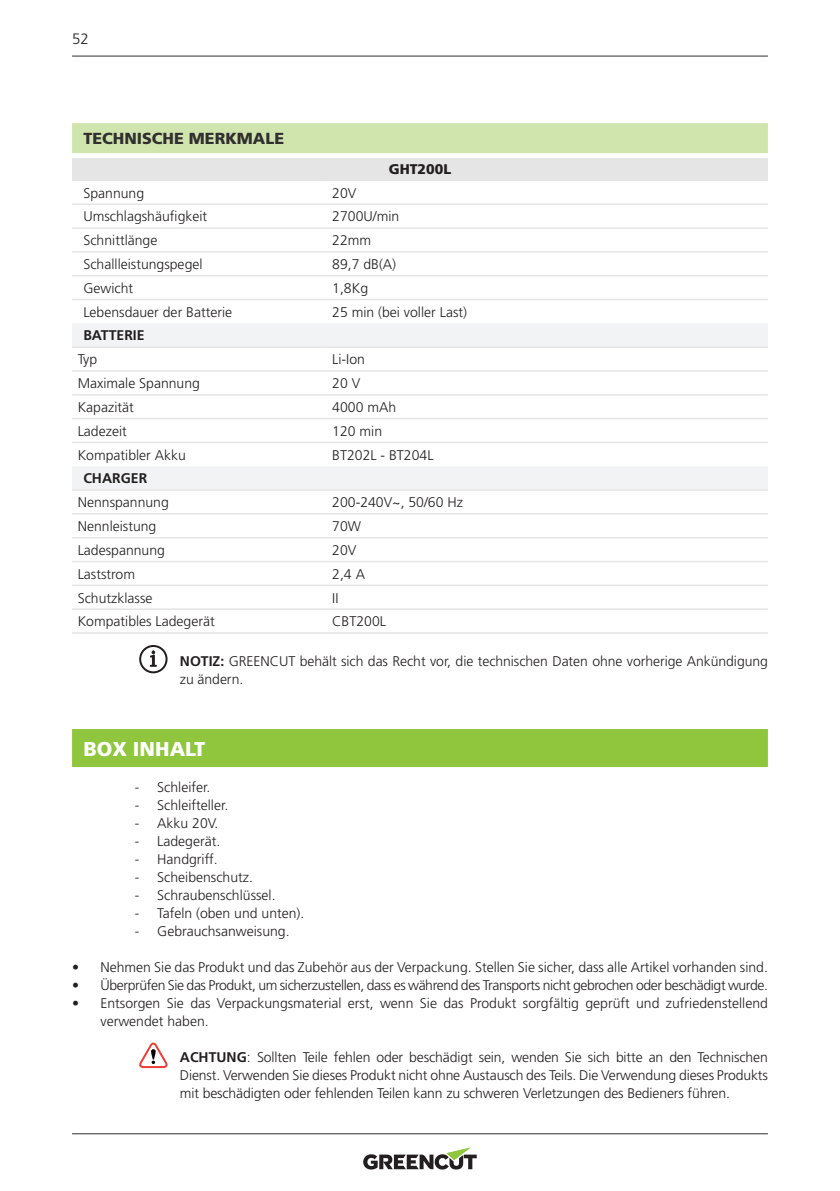
<style>
.page{position:relative;width:840px;height:1191px;background:#fff}
.page>*{position:absolute;margin:0;border:0;box-sizing:border-box;transform-origin:0 0}
.TITOL_1ER_DE{font:900 20px "Frutiger LT Std";color:#fff}
.TITOL_2ON_ES{font:900 16px "Frutiger LT Std";color:#312f30}
.t1{font:300 15px "Frutiger LT Std";color:#231f20}
.Interior_DINS{font:300 14px/18px "Frutiger LT Std";color:#231f20}
.Interior{font:300 14px "Frutiger LT Std";color:#231f20}
.Interior_DINS-2{font:300 14px "Frutiger LT Std";letter-spacing:-.025em;color:#231f20}
.Interior_DINS_TÍTUL{font:300 14px/18px "Frutiger LT Std";letter-spacing:-.005em;color:#231f20}
.TEXTO{font:300 14px "Frutiger LT Std";color:#231f20}
.interior_negreta2{font:700 14px "Frutiger LT Std";color:#231f20}
.TEXTO-2{font:900 14px "Frutiger LT Std";color:#231f20}
.s1{font-weight:700}
.s2{font-family:"Helvetica Neue"}
</style>
<div class="page">
<hr style="left:72px;top:1133px;width:695px;height:1px;background:#312f30">
<hr style="left:72px;top:56px;width:695px;height:1px;background:#312f30">
<svg style="left:363px;top:1147px;width:113px;height:22px"></svg>
<div style="left:72px;top:123px;width:695px;height:30px;background:#d0e5ae"></div>
<div style="left:72px;top:729px;width:695px;height:38px;background:#8fc63e"></div>
<div style="left:72px;top:158px;width:695px;height:22px;background:#e5e5e5"></div>
<svg style="left:72px;top:324px;width:695px;height:165px"></svg>
<hr style="left:72px;top:346px;width:249px;height:2px;background:#e5e5e5">
<hr style="left:321px;top:346px;width:446px;height:2px;background:#e5e5e5">
<hr style="left:72px;top:370px;width:249px;height:2px;background:#e5e5e5">
<hr style="left:321px;top:370px;width:446px;height:2px;background:#e5e5e5">
<hr style="left:72px;top:394px;width:249px;height:1px;background:#e5e5e5">
<hr style="left:321px;top:394px;width:446px;height:1px;background:#e5e5e5">
<hr style="left:72px;top:418px;width:249px;height:1px;background:#e5e5e5">
<hr style="left:321px;top:418px;width:446px;height:1px;background:#e5e5e5">
<hr style="left:72px;top:442px;width:249px;height:1px;background:#e5e5e5">
<hr style="left:321px;top:442px;width:446px;height:1px;background:#e5e5e5">
<hr style="left:72px;top:489px;width:249px;height:2px;background:#e5e5e5">
<hr style="left:321px;top:489px;width:446px;height:2px;background:#e5e5e5">
<hr style="left:321px;top:227px;width:446px;height:2px;background:#e5e5e5">
<hr style="left:72px;top:513px;width:249px;height:1px;background:#e5e5e5">
<hr style="left:321px;top:513px;width:446px;height:1px;background:#e5e5e5">
<hr style="left:72px;top:537px;width:249px;height:1px;background:#e5e5e5">
<hr style="left:321px;top:537px;width:446px;height:1px;background:#e5e5e5">
<hr style="left:72px;top:561px;width:249px;height:1px;background:#e5e5e5">
<hr style="left:321px;top:561px;width:446px;height:1px;background:#e5e5e5">
<hr style="left:72px;top:584px;width:249px;height:2px;background:#e5e5e5">
<hr style="left:72px;top:608px;width:249px;height:2px;background:#e5e5e5">
<hr style="left:321px;top:584px;width:446px;height:2px;background:#e5e5e5">
<hr style="left:321px;top:608px;width:446px;height:2px;background:#e5e5e5">
<hr style="left:72px;top:275px;width:249px;height:1px;background:#e5e5e5">
<hr style="left:321px;top:275px;width:446px;height:1px;background:#e5e5e5">
<hr style="left:72px;top:180px;width:249px;height:1px;background:#e5e5e5">
<hr style="left:72px;top:203px;width:249px;height:2px;background:#e5e5e5">
<hr style="left:321px;top:180px;width:446px;height:1px;background:#e5e5e5">
<hr style="left:321px;top:203px;width:446px;height:2px;background:#e5e5e5">
<hr style="left:72px;top:299px;width:249px;height:1px;background:#e5e5e5">
<hr style="left:321px;top:299px;width:446px;height:1px;background:#e5e5e5">
<hr style="left:321px;top:251px;width:446px;height:2px;background:#e5e5e5">
<hr style="left:72px;top:632px;width:249px;height:2px;background:#e5e5e5">
<hr style="left:321px;top:632px;width:446px;height:2px;background:#e5e5e5">
<hr style="left:72px;top:227px;width:249px;height:2px;background:#e5e5e5">
<hr style="left:72px;top:251px;width:249px;height:2px;background:#e5e5e5">
<div style="left:139px;top:645px;width:28px;height:28px;border:2px solid #231f20;border-radius:50%"></div>
<svg style="left:150px;top:650px;width:7px;height:17px"></svg>
<svg style="left:139px;top:1042px;width:29px;height:27px"></svg>
<p class="t1" style="left:72px;top:30px;width:18px">52</p>
<p class="TITOL_2ON_ES" style="left:83px;top:129px;width:202px">TECHNISCHE MERKMALE</p>
<p class="TEXTO-2" style="left:388px;top:161px;width:64px">GHT200L</p>
<p class="Interior" style="left:83px;top:185px;width:62px">Spannung</p>
<p class="TEXTO" style="left:332px;top:185px;width:26px">20V</p>
<p class="Interior" style="left:83px;top:209px;width:125px">Umschlagshäufigkeit</p>
<p class="TEXTO" style="left:332px;top:209px;width:68px">2700U/min</p>
<p class="Interior" style="left:83px;top:232px;width:75px">Schnittlänge</p>
<p class="TEXTO" style="left:332px;top:232px;width:40px">22mm</p>
<p class="Interior" style="left:83px;top:256px;width:121px">Schallleistungspegel</p>
<p class="TEXTO" style="left:332px;top:256px;width:65px">89,7 dB(A)</p>
<p class="Interior" style="left:83px;top:280px;width:51px">Gewicht</p>
<p class="TEXTO" style="left:332px;top:280px;width:37px">1,8Kg</p>
<p class="Interior" style="left:83px;top:304px;width:150px">Lebensdauer der Batterie</p>
<p class="TEXTO" style="left:332px;top:304px;width:136px">25 min (bei voller Last)</p>
<p class="interior_negreta2" style="left:83px;top:327px;width:63px">BATTERIE</p>
<p class="Interior" style="left:78px;top:351px;width:21px">Typ</p>
<p class="TEXTO" style="left:332px;top:351px;width:34px">Li-Ion</p>
<p class="Interior" style="left:78px;top:375px;width:124px">Maximale Spannung</p>
<p class="Interior" style="left:332px;top:375px;width:30px">20 V</p>
<p class="Interior" style="left:78px;top:399px;width:57px">Kapazität</p>
<p class="Interior" style="left:332px;top:399px;width:65px">4000 mAh</p>
<p class="Interior" style="left:78px;top:423px;width:50px">Ladezeit</p>
<p class="Interior" style="left:332px;top:423px;width:51px">120 min</p>
<p class="Interior" style="left:78px;top:447px;width:110px">Kompatibler Akku</p>
<p class="Interior" style="left:332px;top:447px;width:103px">BT202L - BT204L</p>
<p class="interior_negreta2" style="left:83px;top:470px;width:65px">CHARGER</p>
<p class="Interior" style="left:78px;top:494px;width:93px">Nennspannung</p>
<p class="TEXTO" style="left:332px;top:494px;width:132px">200-240V~, 50/60 Hz</p>
<p class="Interior" style="left:78px;top:518px;width:80px">Nennleistung</p>
<p class="TEXTO" style="left:332px;top:518px;width:30px">70W</p>
<p class="Interior" style="left:78px;top:542px;width:89px">Ladespannung</p>
<p class="Interior" style="left:332px;top:542px;width:26px">20V</p>
<p class="Interior" style="left:78px;top:566px;width:59px">Laststrom</p>
<p class="Interior" style="left:332px;top:566px;width:34px">2,4 A</p>
<p class="Interior" style="left:78px;top:590px;width:76px">Schutzklasse</p>
<p class="Interior" style="left:332px;top:590px;width:8px">II</p>
<p class="Interior" style="left:78px;top:613px;width:138px">Kompatibles Ladegerät</p>
<p class="Interior" style="left:332px;top:613px;width:55px">CBT200L</p>
<p class="Interior_DINS_TÍTUL" style="left:180px;top:652px;width:589px"><span class="s1">NOTIZ:</span> GREENCUT behält sich das Recht vor, die technischen Daten ohne vorherige Ankündigung zu ändern.</p>
<p class="TITOL_1ER_DE" style="left:83px;top:737px;width:123px">BOX INHALT</p>
<p class="Interior_DINS" style="left:134px;top:778px;width:77px"><span class="s2">-</span> Schleifer.</p>
<p class="Interior_DINS" style="left:134px;top:796px;width:95px"><span class="s2">-</span> Schleifteller.</p>
<p class="Interior_DINS" style="left:134px;top:814px;width:85px"><span class="s2">-</span> Akku 20V.</p>
<p class="Interior_DINS" style="left:134px;top:832px;width:87px"><span class="s2">-</span> Ladegerät.</p>
<p class="Interior_DINS" style="left:134px;top:850px;width:85px"><span class="s2">-</span> Handgriff.</p>
<p class="Interior_DINS" style="left:134px;top:868px;width:120px"><span class="s2">-</span> Scheibenschutz.</p>
<p class="Interior_DINS" style="left:134px;top:886px;width:142px"><span class="s2">-</span> Schraubenschlüssel.</p>
<p class="Interior_DINS" style="left:134px;top:904px;width:171px"><span class="s2">-</span> Tafeln (oben und unten).</p>
<p class="Interior_DINS" style="left:134px;top:922px;width:156px"><span class="s2">-</span> Gebrauchsanweisung.</p>
<p class="Interior_DINS" style="left:72px;top:958px;width:697px">• Nehmen Sie das Produkt und das Zubehör aus der Verpackung. Stellen Sie sicher, dass alle Artikel vorhanden sind.</p>
<p class="Interior_DINS-2" style="left:72px;top:977px;width:697px">• Überprüfen Sie das Produkt, um sicherzustellen, dass es während des Transports nicht gebrochen oder beschädigt wurde.</p>
<p class="Interior_DINS" style="left:100px;top:994px;width:668px;text-indent:-28px">• Entsorgen Sie das Verpackungsmaterial erst, wenn Sie das Produkt sorgfältig geprüft und zufriedenstellend verwendet haben.</p>
<p class="Interior_DINS" style="left:180px;top:1048px;width:589px;text-align:justify"><span class="s1">ACHTUNG</span>: Sollten Teile fehlen oder beschädigt sein, wenden Sie sich bitte an den Technischen Dienst. Verwenden Sie dieses Produkt nicht ohne Austausch des Teils. Die Verwendung dieses Produkts mit beschädigten oder fehlenden Teilen kann zu schweren Verletzungen des Bedieners führen.</p>
</div>
